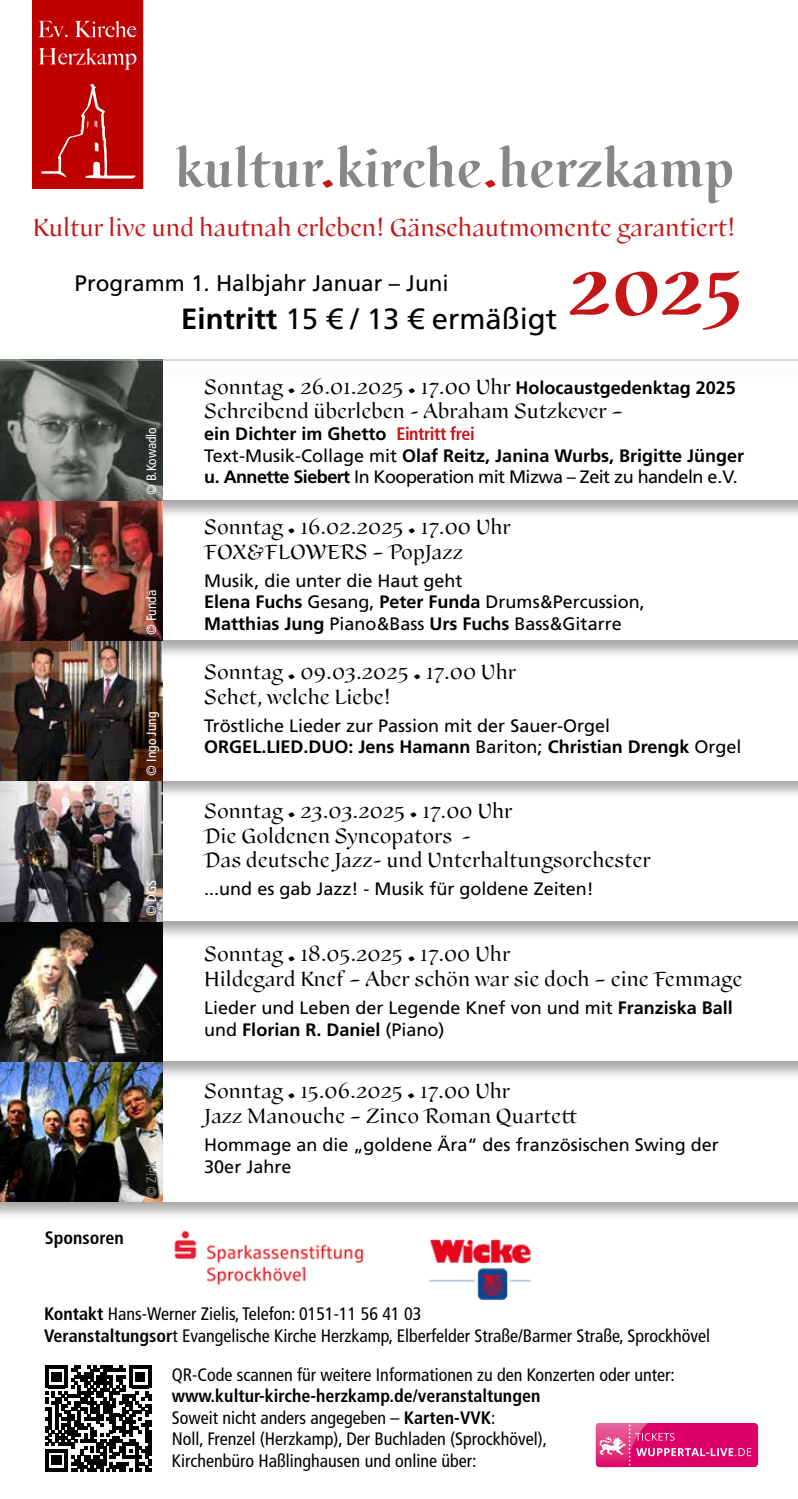
<style>
.page{position:relative;width:798px;height:1499px;background:#fff}
.page>*{position:absolute;margin:0;border:0;box-sizing:border-box;transform-origin:0 0}
.t1{font:700 85.5px "Scrivano";color:#c51718;scale:.95 1}
.t2{font:700 58.5px "Scrivano";color:#878787;scale:.95 1}
.t3{font:29.25px "Frutiger LT Std";color:#000}
.t4{font:27px "Scrivano";letter-spacing:-.01em;color:#c51718}
.t5{font:22.5px/24.8px "Scrivano";color:#000}
.t6{font:22.5px "Frutiger LT Std";color:#000}
.t7{font:18px/21.6px "Frutiger LT Std";color:#000}
.t8{font:condensed 18px/21.6px "Frutiger LT Std";color:#000}
.t9{font:700 18px/21.6px "Frutiger LT Std";color:#000}
.t10{font:700 condensed 18px "Frutiger LT Std";color:#000}
.t11{font:condensed 13.5px "Frutiger LT Std";color:#fff}
.t12{font:condensed 13.5px "Frutiger LT Std";color:#797979}
.s1{color:#c51718}
.s2{font-weight:700}
.s3{color:#878787}
.s4{font-family:"Frutiger LT Std";font-weight:700;font-size:18px}
.s5{font-stretch:condensed;color:#c51718}
.s6{font-weight:400}
</style>
<div class="page">
<div style="left:0;top:1059px;width:797px;height:162px;background:#000;opacity:.35"></div>
<div style="left:0;top:1061px;width:797px;height:140px;background:#fff"></div>
<div style="left:0;top:919px;width:797px;height:162px;background:#000;opacity:.35"></div>
<div style="left:0;top:920px;width:797px;height:141px;background:#fff"></div>
<div style="left:0;top:778px;width:797px;height:162px;background:#000;opacity:.35"></div>
<div style="left:0;top:780px;width:797px;height:140px;background:#fff"></div>
<div style="left:0;top:638px;width:797px;height:162px;background:#000;opacity:.35"></div>
<div style="left:0;top:640px;width:797px;height:140px;background:#fff"></div>
<div style="left:0;top:498px;width:797px;height:162px;background:#000;opacity:.35"></div>
<div style="left:0;top:500px;width:797px;height:140px;background:#fff"></div>
<div style="left:0;top:357px;width:797px;height:162px;background:#000;opacity:.35"></div>
<div style="left:0;top:359px;width:797px;height:141px;background:#fff"></div>
<img style="left:0;top:380px;width:163px;height:822px">
<svg style="left:33px;top:0;width:111px;height:188px;background:#c31414"></svg>
<img style="left:174px;top:1230px;width:190px;height:55px">
<svg style="left:45px;top:1365px;width:106px;height:106px"></svg>
<div style="left:595px;top:1423px;width:162px;height:44px;background:#df0067;border-radius:4px"></div>
<svg style="left:595px;top:1423px;width:156px;height:44px"></svg>
<div style="left:0;top:358px;width:797px;height:22px;background:#000;opacity:.35"></div>
<hr style="left:0;top:360px;width:797px;height:1px;background:#b3b2b2">
<img style="left:429px;top:1239px;width:102px;height:61px">
<h2 class="t2" style="left:175px;top:134px;width:590px">kultur<span class="s1">.</span>kirche<span class="s1">.</span>herzkamp</h2>
<p class="t4" style="left:33px;top:212px;width:704px">Kultur live und hautnah erleben! Gänsehautmomente garantiert!</p>
<p class="t6" style="left:75px;top:270px;width:375px">Programm 1. Halbjahr Januar – Juni</p>
<h1 class="t1" style="left:568px;top:237px;width:186px">2025</h1>
<h3 class="t3" style="left:181px;top:302px;width:377px"><span class="s2">Eintritt</span> 15 € / 13 € ermäßigt</h3>
<p class="t11" style="left:143px;top:495px;width:69px;rotate:-90deg">© B.Kowadlo</p>
<p class="t11" style="left:143px;top:635px;width:47px;rotate:-90deg">© Funda</p>
<p class="t11" style="left:143px;top:776px;width:65px;rotate:-90deg">© Ingo Jung</p>
<p class="t11" style="left:143px;top:916px;width:38px;rotate:-90deg">© DGS</p>
<p class="t10" style="left:45px;top:1227px;width:81px">Sponsoren</p>
<p class="t12" style="left:143px;top:1197px;width:37px;rotate:-90deg"><span class="s3">©</span> Zink</p>
<p class="t5" style="left:204px;top:374px;width:533px">Sonntag • 26.01.2025 • 17.00 Uhr <span class="s4">Holocaustgedenktag 2025<br></span>Schreibend überleben - Abraham Sutzkever –</p>
<p class="t9" style="left:204px;top:423px;width:541px">ein Dichter im Ghetto <span class="s5">Eintritt frei<br></span><span class="s6">Text-Musik-Collage mit</span> Olaf Reitz, Janina Wurbs, Brigitte Jünger u. Annette Siebert <span class="s6">In Kooperation mit Mizwa – Zeit zu handeln e.V.</span></p>
<p class="t5" style="left:204px;top:515px;width:308px">Sonntag • 16.02.2025 • 17.00 Uhr<br>FOX&amp;FLOWERS – PopJazz</p>
<p class="t7" style="left:204px;top:570px;width:442px">Musik, die unter die Haut geht<br><span class="s2">Elena Fuchs</span> Gesang, <span class="s2">Peter Funda</span> Drums&amp;Percussion,<br><span class="s2">Matthias Jung</span> Piano&amp;Bass <span class="s2">Urs Fuchs</span> Bass&amp;Gitarre</p>
<p class="t5" style="left:204px;top:660px;width:313px">Sonntag • 09.03.2025 • 17.00 Uhr<br>Sehet, welche Liebe!</p>
<p class="t7" style="left:204px;top:715px;width:538px">Tröstliche Lieder zur Passion mit der Sauer-Orgel<br><span class="s2">ORGEL.LIED.DUO: Jens Hamann</span> Bariton; <span class="s2">Christian Drengk</span> Orgel</p>
<p class="t5" style="left:204px;top:798px;width:448px">Sonntag • 23.03.2025 • 17.00 Uhr<br>Die Goldenen Syncopators -<br>Das deutsche Jazz- und Unterhaltungsorchester</p>
<p class="t7" style="left:204px;top:878px;width:391px">...und es gab Jazz! - Musik für goldene Zeiten!</p>
<p class="t5" style="left:204px;top:942px;width:539px">Sonntag • 18.05.2025 • 17.00 Uhr<br>Hildegard Knef – Aber schön war sie doch – eine Femmage</p>
<p class="t7" style="left:204px;top:997px;width:530px">Lieder und Leben der Legende Knef von und mit <span class="s2">Franziska Ball </span>und <span class="s2">Florian R. Daniel</span> (Piano)</p>
<p class="t5" style="left:204px;top:1079px;width:374px">Sonntag • 15.06.2025 • 17.00 Uhr<br>Jazz Manouche – Zinco Roman Quartett</p>
<p class="t7" style="left:204px;top:1134px;width:516px">Hommage an die „goldene Ära“ des französischen Swing der<br>30er Jahre</p>
<p class="t8" style="left:44px;top:1303px;width:667px"><span class="s2">Kontakt</span> Hans-Werner Zielis, Telefon: 0151-11 56 41 03<br><span class="s2">Veranstaltungsor</span>t Evangelische Kirche Herzkamp, Elberfelder Straße/Barmer Straße, Sprockhövel</p>
<p class="t8" style="left:172px;top:1363px;width:504px">QR-Code scannen für weitere Informationen zu den Konzerten oder unter:</p>
<p class="t8" style="left:172px;top:1385px;width:377px"><span class="s2">www.kultur-kirche-herzkamp.de/veranstaltungen </span>Soweit nicht anders angegeben – <span class="s2">Karten-VVK</span>:<br>Noll, Frenzel (Herzkamp), Der Buchladen (Sprockhövel), Kirchenbüro Haßlinghausen und online über:</p>
</div>
